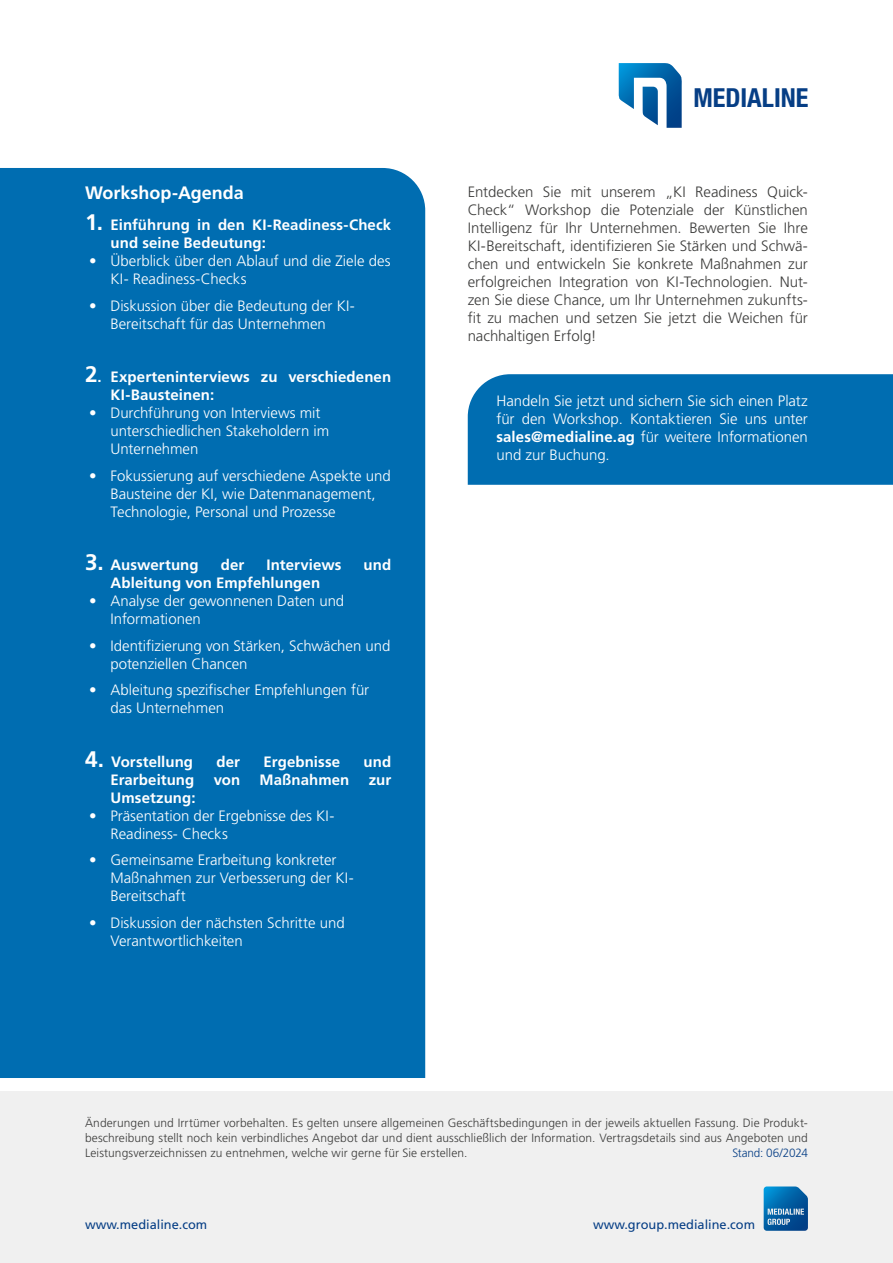
<style>
.page{position:relative;width:893px;height:1263px;background:#fff}
.page>*{position:absolute;margin:0;border:0;box-sizing:border-box;transform-origin:0 0}
.t1{font:700 condensed 26.25px "Helvetica Neue";color:#063e85}
.t2{font:700 18px "Frutiger LT Pro";letter-spacing:-.005em;color:#fff}
.t3{font:300 15px/18px "Frutiger LT Pro";color:#fff}
.t4{font:300 15px/18px "Frutiger LT Pro";color:#3c3c3b;text-align:justify}
.t5{font:700 15px/18px "Frutiger LT Pro";letter-spacing:.005em;color:#fff}
.t6{font:12.75px "Frutiger LT Pro";color:#063e85}
.t7{font:300 12px/15px "Frutiger LT Pro";letter-spacing:.005em;color:#3c3c3b;text-align:justify}
.t8{font:300 12px "Frutiger LT Pro";letter-spacing:-.02em;color:#063e85}
.s1{font-size:22.5px}
.s2{font-weight:700}
</style>
<div class="page">
<div style="left:0;top:168px;width:425px;height:910px;background:#006db1"></div>
<div style="left:468px;top:374px;width:425px;height:111px;background:#006db1"></div>
<div style="left:0;top:1091px;width:893px;height:172px;background:#f0f0f0"></div>
<svg style="left:618px;top:63px;width:64px;height:65px"></svg>
<svg style="left:764px;top:1186px;width:44px;height:45px;background:#2375b0"></svg>
<p class="t2" style="left:85px;top:182px;width:160px">Workshop-Agenda</p>
<p class="t5" style="left:111px;top:216px;width:282px;text-indent:-26px"><span class="s1">1.</span> Einführung in den KI-Readiness-Check und seine Bedeutung:</p>
<p class="t3" style="left:110px;top:252px;width:282px;text-indent:-21px">• Überblick über den Ablauf und die Ziele des<br>KI- Readiness-Checks</p>
<p class="t3" style="left:89px;top:296px;width:267px;text-align:center">• Diskussion über die Bedeutung der KI-<br>Bereitschaft für das Unternehmen</p>
<p class="t5" style="left:111px;top:368px;width:282px;text-indent:-26px"><span class="s1">2</span>. Experteninterviews zu verschiedenen<br>KI-Bausteinen:</p>
<p class="t3" style="left:110px;top:404px;width:220px;text-indent:-21px">• Durchführung von Interviews mit unterschiedlichen Stakeholdern im<br>Unternehmen</p>
<p class="t3" style="left:110px;top:466px;width:282px;text-indent:-21px">• Fokussierung auf verschiedene Aspekte und<br>Bausteine der KI, wie Datenmanagement,<br>Technologie, Personal und Prozesse</p>
<p class="t5" style="left:85px;top:556px;width:115px"><span class="s1">3.</span> Auswertung</p>
<p class="t5" style="left:221px;top:556px;width:25px">der</p>
<p class="t5" style="left:266px;top:556px;width:76px">Interviews</p>
<p class="t5" style="left:364px;top:556px;width:29px">und</p>
<p class="t5" style="left:111px;top:574px;width:211px">Ableitung von Empfehlungen</p>
<p class="t3" style="left:110px;top:592px;width:235px;text-indent:-21px">• Analyse der gewonnenen Daten und<br>Informationen</p>
<p class="t3" style="left:110px;top:636px;width:281px;text-indent:-21px">• Identifizierung von Stärken, Schwächen und potenziellen Chancen</p>
<p class="t3" style="left:110px;top:681px;width:260px;text-indent:-21px">• Ableitung spezifischer Empfehlungen für das Unternehmen</p>
<p class="t5" style="left:85px;top:752px;width:110px"><span class="s1">4.</span> Vorstellung</p>
<p class="t5" style="left:216px;top:752px;width:25px">der</p>
<p class="t5" style="left:263px;top:752px;width:78px">Ergebnisse</p>
<p class="t5" style="left:363px;top:752px;width:29px">und</p>
<p class="t5" style="left:111px;top:770px;width:85px">Erarbeitung</p>
<p class="t5" style="left:214px;top:770px;width:28px">von</p>
<p class="t5" style="left:260px;top:770px;width:91px">Maßnahmen</p>
<p class="t5" style="left:369px;top:770px;width:24px">zur</p>
<p class="t5" style="left:111px;top:788px;width:87px">Umsetzung:</p>
<p class="t3" style="left:110px;top:807px;width:225px;text-indent:-21px">• Präsentation der Ergebnisse des KI-<br>Readiness- Checks</p>
<p class="t3" style="left:110px;top:851px;width:245px;text-indent:-21px">• Gemeinsame Erarbeitung konkreter<br>Maßnahmen zur Verbesserung der KI-<br>Bereitschaft</p>
<p class="t3" style="left:110px;top:914px;width:236px;text-indent:-21px">• Diskussion der nächsten Schritte und<br>Verantwortlichkeiten</p>
<h1 class="t1" style="left:693px;top:82px;width:117px">MEDIALINE</h1>
<p class="t4" style="left:468px;top:182px;width:342px">Entdecken Sie mit unserem „KI Readiness Quick-Check“ Workshop die Potenziale der Künstlichen Intelligenz für Ihr Unternehmen. Bewerten Sie Ihre KI-Bereitschaft, identifizieren Sie Stärken und Schwä&shy;chen und entwickeln Sie konkrete Maßnahmen zur erfolgreichen Integration von KI-Technologien. Nut&shy;zen Sie diese Chance, um Ihr Unternehmen zukunfts&shy;fit zu machen und setzen Sie jetzt die Weichen für nachhaltigen Erfolg!</p>
<p class="t3" style="left:496px;top:392px;width:313px;text-align:justify">Handeln Sie jetzt und sichern Sie sich einen Platz für den Workshop. Kontaktieren Sie uns unter <span class="s2">sales@medialine.ag</span> für weitere Informationen und zur Buchung.</p>
<p class="t7" style="left:85px;top:1115px;width:724px">Änderungen und Irrtümer vorbehalten. Es gelten unsere allgemeinen Geschäftsbedingungen in der jeweils aktuellen Fassung. Die Produkt&shy;beschreibung stellt noch kein verbindliches Angebot dar und dient ausschließlich der Information. Vertragsdetails sind aus Angeboten und Leistungsverzeichnissen zu entnehmen, welche wir gerne für Sie erstellen.</p>
<p class="t8" style="left:732px;top:1145px;width:77px">Stand: 06/2024</p>
<p class="t6" style="left:85px;top:1216px;width:124px">www.medialine.com</p>
<p class="t6" style="left:593px;top:1216px;width:164px">www.group.medialine.com</p>
</div>
